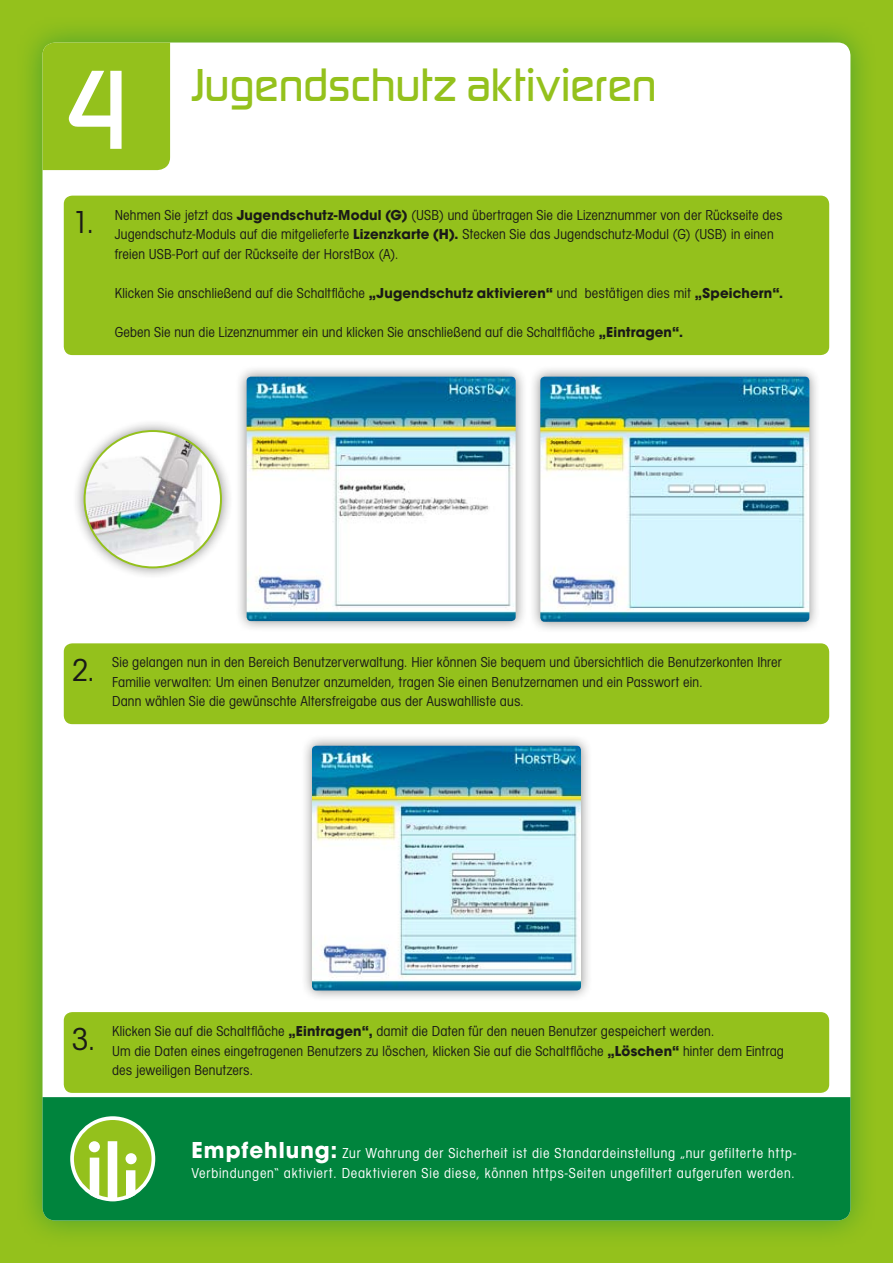
<style>
.page{position:relative;width:893px;height:1263px;background:#94c11c}
.page>*{position:absolute;margin:0;border:0;box-sizing:border-box;transform-origin:0 0}
.t1{font:500 117px "Digital Sans EF";color:#fff}
.t2{font:500 48px "Digital Sans EF";color:#94c11c}
.t3{font:condensed 33px "Avant Gard";color:#1a1a18}
.t4{font:condensed 15px/19.5px "Avant Gard";letter-spacing:.01em;color:#1a1a18}
.t5{font:condensed 15px/19.5px "Avant Gard";letter-spacing:.05em;color:#fff}
.s1{font-weight:700;font-stretch:normal}
.s2{font-weight:700;font-stretch:normal;font-size:24px}
</style>
<div class="page">
<div style="left:13px;top:13px;width:875px;height:1244px;background:#00843d;opacity:.5"></div>
<div style="left:43px;top:43px;width:807px;height:1177px;background:#fff;border-radius:13px"></div>
<div style="left:43px;top:1097px;width:807px;height:123px;background:#00843d"></div>
<div style="left:72px;top:1118px;width:81px;height:81px;background:#94c11c;border-radius:50%"></div>
<svg style="left:89px;top:1141px;width:48px;height:60px"></svg>
<div style="left:70px;top:1116px;width:85px;height:85px;border:4px solid #fff;border-radius:50%"></div>
<div style="left:43px;top:43px;width:127px;height:127px;background:#94c11c"></div>
<div style="left:64px;top:1012px;width:765px;height:81px;background:#94c11c;border-radius:9px"></div>
<div style="left:300px;top:733px;width:300px;height:275px;background:#1a1a18;opacity:.5"></div>
<img style="left:312px;top:746px;width:269px;height:244px">
<div style="left:64px;top:196px;width:765px;height:159px;background:#94c11c;border-radius:9px"></div>
<div style="left:64px;top:643px;width:765px;height:81px;background:#94c11c;border-radius:9px"></div>
<div style="left:234px;top:364px;width:301px;height:275px;background:#1a1a18;opacity:.5"></div>
<img style="left:247px;top:377px;width:269px;height:244px">
<div style="left:528px;top:364px;width:300px;height:277px;background:#1a1a18;opacity:.5"></div>
<img style="left:540px;top:377px;width:269px;height:245px">
<div style="left:71px;top:418px;width:169px;height:168px;background:#1a1a18;opacity:.5"></div>
<img style="left:85px;top:431px;width:136px;height:136px;border-radius:68px">
<h1 class="t1" style="left:64px;top:40px;width:70px">4</h1>
<h2 class="t2" style="left:191px;top:56px;width:467px">Jugendschutz aktivieren</h2>
<h3 class="t3" style="left:72px;top:204px;width:24px">1.</h3>
<p class="t4" style="left:115px;top:205px;width:669px">Nehmen Sie jetzt das <span class="s1">Jugendschutz-Modul (G)</span> (USB) und übertragen Sie die Lizenznummer von der Rückseite des<br>Jugendschutz-Moduls auf die mitgelieferte <span class="s1">Lizenzkarte (H).</span> Stecken Sie das Jugendschutz-Modul (G) (USB) in einen freien USB-Port auf der Rückseite der HorstBox (A).</p>
<p class="t4" style="left:115px;top:283px;width:670px">Klicken Sie anschließend auf die Schaltfläche <span class="s1">„Jugendschutz aktivieren“</span> und bestätigen dies mit <span class="s1">„Speichern“.</span></p>
<p class="t4" style="left:115px;top:322px;width:570px">Geben Sie nun die Lizenznummer ein und klicken Sie anschließend auf die Schaltfläche <span class="s1">„Eintragen“.</span></p>
<h3 class="t3" style="left:72px;top:651px;width:25px">2.</h3>
<p class="t4" style="left:112px;top:653px;width:671px">Sie gelangen nun in den Bereich Benutzerverwaltung. Hier können Sie bequem und übersichtlich die Benutzerkonten Ihrer<br>Familie verwalten: Um einen Benutzer anzumelden, tragen Sie einen Benutzernamen und ein Passwort ein.<br>Dann wählen Sie die gewünschte Altersfreigabe aus der Auswahlliste aus.</p>
<h3 class="t3" style="left:72px;top:1020px;width:25px">3.</h3>
<p class="t4" style="left:112px;top:1021px;width:673px">Klicken Sie auf die Schaltfläche <span class="s1">„Eintragen“,</span> damit die Daten für den neuen Benutzer gespeichert werden.<br>Um die Daten eines eingetragenen Benutzers zu löschen, klicken Sie auf die Schaltfläche <span class="s1">„Löschen“</span> hinter dem Eintrag des jeweiligen Benutzers.</p>
<p class="t5" style="left:191px;top:1143px;width:606px"><span class="s2">Empfehlung:</span> Zur Wahrung der Sicherheit ist die Standardeinstellung „nur gefilterte http-<br>Verbindungen“ aktiviert. Deaktivieren Sie diese, können https-Seiten ungefiltert aufgerufen werden.</p>
</div>
